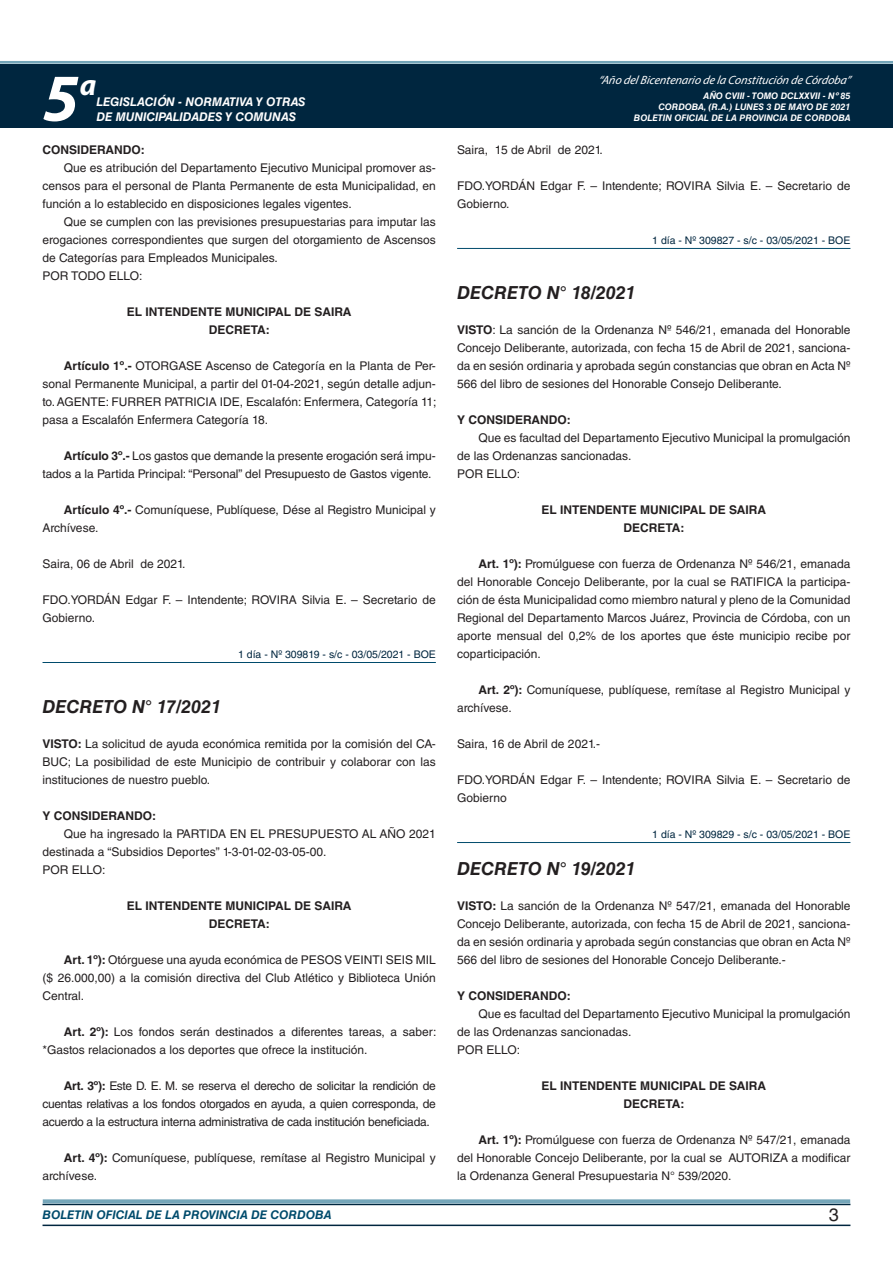
<style>
.page{position:relative;width:893px;height:1263px;background:#fff}
.page>*{position:absolute;margin:0;border:0;box-sizing:border-box;transform-origin:0 0}
.t1{font:italic 700 67.5px "Myriad Pro";color:#fff}
.t2{font:italic 700 30px "Myriad Pro";color:#fff}
.t3{font:italic 700 18px "Helvetica LT Std";color:#231f20}
.t4{font:18px "Helvetica LT Std";color:#231f20}
.t5{font:12px/18px "Helvetica LT Std";color:#231f20}
.t6{font:700 12px/18px "Helvetica LT Std";color:#231f20;text-align:center}
.t7{font:italic 700 12px "Helvetica LT Std";color:#fff}
.t8{font:italic 12px "Myriad Pro";color:#fff}
.t9{font:italic 700 12px "Helvetica LT Std";color:#004b6c}
.t10{font:10.5px "Helvetica LT Std";color:#00263f}
.t11{font:italic 700 9px/10.8px "Helvetica LT Std";color:#fff;text-align:right}
.s1{font-weight:700}
</style>
<div class="page">
<div style="left:0;top:61px;width:893px;height:6px;background:#fff;opacity:.75"></div>
<div style="left:0;top:64px;width:893px;height:64px;background:#00263f"></div>
<hr style="left:43px;top:1224px;width:807px;height:2px;background:#00263f">
<div style="left:42px;top:1198px;width:809px;height:8px;background:#fff;opacity:.75"></div>
<hr style="left:43px;top:662px;width:393px;height:1px;background:#004b6c">
<hr style="left:457px;top:248px;width:393px;height:1px;background:#004b6c">
<hr style="left:457px;top:842px;width:393px;height:1px;background:#004b6c">
<h1 class="t1" style="left:43px;top:54px;width:38px">5</h1>
<h2 class="t2" style="left:80px;top:66px;width:18px">a</h2>
<p class="t7" style="left:96px;top:95px;width:211px">LEGISLACIÓN - NORMATIVA Y OTRAS</p>
<p class="t7" style="left:96px;top:109px;width:201px">DE MUNICIPALIDADES Y COMUNAS</p>
<p class="t6" style="left:43px;top:140px;width:104px">CONSIDERANDO:</p>
<p class="t5" style="left:43px;top:159px;width:395px;text-align:justify;text-indent:21px">Que es atribución del Departamento Ejecutivo Municipal promover as&shy;censos para el personal de Planta Permanente de esta Municipalidad, en función a lo establecido en disposiciones legales vigentes.</p>
<p class="t5" style="left:43px;top:213px;width:395px;text-indent:21px">Que se cumplen con las previsiones presupuestarias para imputar las erogaciones correspondientes que surgen del otorgamiento de Ascensos de Categorías para Empleados Municipales.<br>POR TODO ELLO:</p>
<p class="t6" style="left:127px;top:302px;width:226px">EL INTENDENTE MUNICIPAL DE SAIRA<br>DECRETA:</p>
<p class="t5" style="left:43px;top:357px;width:395px;text-align:justify;text-indent:21px"><span class="s1">Artículo 1º.-</span> OTORGASE Ascenso de Categoría en la Planta de Per&shy;sonal Permanente Municipal, a partir del 01-04-2021, según detalle adjun&shy;to. AGENTE: FURRER PATRICIA IDE, Escalafón: Enfermera, Categoría 11; pasa a Escalafón Enfermera Categoría 18.</p>
<p class="t5" style="left:43px;top:447px;width:395px;text-indent:21px"><span class="s1">Artículo 3º.-</span> Los gastos que demande la presente erogación será impu&shy;tados a la Partida Principal: “Personal” del Presupuesto de Gastos vigente.</p>
<p class="t5" style="left:43px;top:501px;width:395px;text-indent:21px"><span class="s1">Artículo 4º.-</span> Comuníquese, Publíquese, Dése al Registro Municipal y<br>Archívese.</p>
<p class="t5" style="left:43px;top:555px;width:144px">Saira, 06 de Abril de 2021.</p>
<p class="t5" style="left:43px;top:591px;width:395px">FDO.YORDÁN Edgar F. – Intendente; ROVIRA Silvia E. – Secretario de<br>Gobierno.</p>
<p class="t10" style="left:238px;top:648px;width:199px">1 día - Nº 309819 - s/c - 03/05/2021 - BOE</p>
<h3 class="t3" style="left:43px;top:696px;width:180px">DECRETO N° 17/2021</h3>
<p class="t5" style="left:43px;top:735px;width:395px;text-align:justify"><span class="s1">VISTO:</span> La solicitud de ayuda económica remitida por la comisión del CA-BUC; La posibilidad de este Municipio de contribuir y colaborar con las instituciones de nuestro pueblo.</p>
<p class="t6" style="left:43px;top:806px;width:115px">Y CONSIDERANDO:</p>
<p class="t5" style="left:43px;top:825px;width:395px;text-indent:21px">Que ha ingresado la PARTIDA EN EL PRESUPUESTO AL AÑO 2021 destinada a “Subsidios Deportes” 1-3-01-02-03-05-00.<br>POR ELLO:</p>
<p class="t6" style="left:127px;top:896px;width:226px">EL INTENDENTE MUNICIPAL DE SAIRA<br>DECRETA:</p>
<p class="t5" style="left:43px;top:951px;width:395px;text-align:justify;text-indent:21px"><span class="s1">Art. 1º):</span> Otórguese una ayuda económica de PESOS VEINTI SEIS MIL ($ 26.000,00) a la comisión directiva del Club Atlético y Biblioteca Unión Central.</p>
<p class="t5" style="left:43px;top:1023px;width:395px;text-indent:21px"><span class="s1">Art. 2º):</span> Los fondos serán destinados a diferentes tareas, a saber: *Gastos relacionados a los deportes que ofrece la institución.</p>
<p class="t5" style="left:43px;top:1077px;width:395px;text-align:justify;text-indent:21px"><span class="s1">Art. 3º):</span> Este D. E. M. se reserva el derecho de solicitar la rendición de cuentas relativas a los fondos otorgados en ayuda, a quien corresponda, de acuerdo a la estructura interna administrativa de cada institución beneficiada.</p>
<p class="t5" style="left:43px;top:1149px;width:395px;text-indent:21px"><span class="s1">Art. 4º):</span> Comuníquese, publíquese, remítase al Registro Municipal y archívese.</p>
<p class="t8" style="left:598px;top:72px;width:254px">“Año delBicentenario de la Constitución de Córdoba”</p>
<p class="t11" style="left:634px;top:91px;width:218px">AÑO CVIII - TOMO DCLXXVII - Nº 85<br>CORDOBA, (R.A.) LUNES 3 DE MAYO DE 2021<br>BOLETIN OFICIAL DE LA PROVINCIA DE CORDOBA</p>
<p class="t5" style="left:457px;top:141px;width:147px">Saira, 15 de Abril de 2021.</p>
<p class="t5" style="left:457px;top:177px;width:395px">FDO.YORDÁN Edgar F. – Intendente; ROVIRA Silvia E. – Secretario de<br>Gobierno.</p>
<p class="t10" style="left:652px;top:234px;width:200px">1 día - Nº 309827 - s/c - 03/05/2021 - BOE</p>
<h3 class="t3" style="left:457px;top:282px;width:180px">DECRETO N° 18/2021</h3>
<p class="t5" style="left:457px;top:321px;width:395px;text-align:justify"><span class="s1">VISTO</span>: La sanción de la Ordenanza Nº 546/21, emanada del Honorable Concejo Deliberante, autorizada, con fecha 15 de Abril de 2021, sanciona&shy;da en sesión ordinaria y aprobada según constancias que obran en Acta Nº 566 del libro de sesiones del Honorable Consejo Deliberante.</p>
<p class="t6" style="left:457px;top:410px;width:115px">Y CONSIDERANDO:</p>
<p class="t5" style="left:457px;top:429px;width:395px;text-indent:21px">Que es facultad del Departamento Ejecutivo Municipal la promulgación de las Ordenanzas sancionadas.<br>POR ELLO:</p>
<p class="t6" style="left:542px;top:500px;width:226px">EL INTENDENTE MUNICIPAL DE SAIRA<br>DECRETA:</p>
<p class="t5" style="left:457px;top:555px;width:395px;text-align:justify;text-indent:21px"><span class="s1">Art. 1º):</span> Promúlguese con fuerza de Ordenanza Nº 546/21, emanada del Honorable Concejo Deliberante, por la cual se RATIFICA la participa&shy;ción de ésta Municipalidad como miembro natural y pleno de la Comunidad Regional del Departamento Marcos Juárez, Provincia de Córdoba, con un aporte mensual del 0,2% de los aportes que éste municipio recibe por coparticipación.</p>
<p class="t5" style="left:457px;top:681px;width:395px;text-indent:21px"><span class="s1">Art. 2º):</span> Comuníquese, publíquese, remítase al Registro Municipal y archívese.</p>
<p class="t5" style="left:457px;top:735px;width:145px">Saira, 16 de Abril de 2021.-</p>
<p class="t5" style="left:457px;top:771px;width:395px">FDO.YORDÁN Edgar F. – Intendente; ROVIRA Silvia E. – Secretario de<br>Gobierno</p>
<p class="t10" style="left:652px;top:828px;width:200px">1 día - Nº 309829 - s/c - 03/05/2021 - BOE</p>
<h3 class="t3" style="left:457px;top:858px;width:180px">DECRETO N° 19/2021</h3>
<p class="t5" style="left:457px;top:897px;width:395px;text-align:justify"><span class="s1">VISTO:</span> La sanción de la Ordenanza Nº 547/21, emanada del Honorable Concejo Deliberante, autorizada, con fecha 15 de Abril de 2021, sanciona&shy;da en sesión ordinaria y aprobada según constancias que obran en Acta Nº 566 del libro de sesiones del Honorable Concejo Deliberante.-</p>
<p class="t6" style="left:457px;top:986px;width:115px">Y CONSIDERANDO:</p>
<p class="t5" style="left:457px;top:1005px;width:395px;text-indent:21px">Que es facultad del Departamento Ejecutivo Municipal la promulgación de las Ordenanzas sancionadas.<br>POR ELLO:</p>
<p class="t6" style="left:542px;top:1076px;width:226px">EL INTENDENTE MUNICIPAL DE SAIRA<br>DECRETA:</p>
<p class="t5" style="left:457px;top:1131px;width:395px;text-align:justify;text-indent:21px"><span class="s1">Art. 1º):</span> Promúlguese con fuerza de Ordenanza Nº 547/21, emanada del Honorable Concejo Deliberante, por la cual se AUTORIZA a modificar la Ordenanza General Presupuestaria N° 539/2020.</p>
<p class="t9" style="left:43px;top:1208px;width:290px">BOLETIN OFICIAL DE LA PROVINCIA DE CORDOBA</p>
<h3 class="t4" style="left:829px;top:1204px;width:12px">3</h3>
</div>
